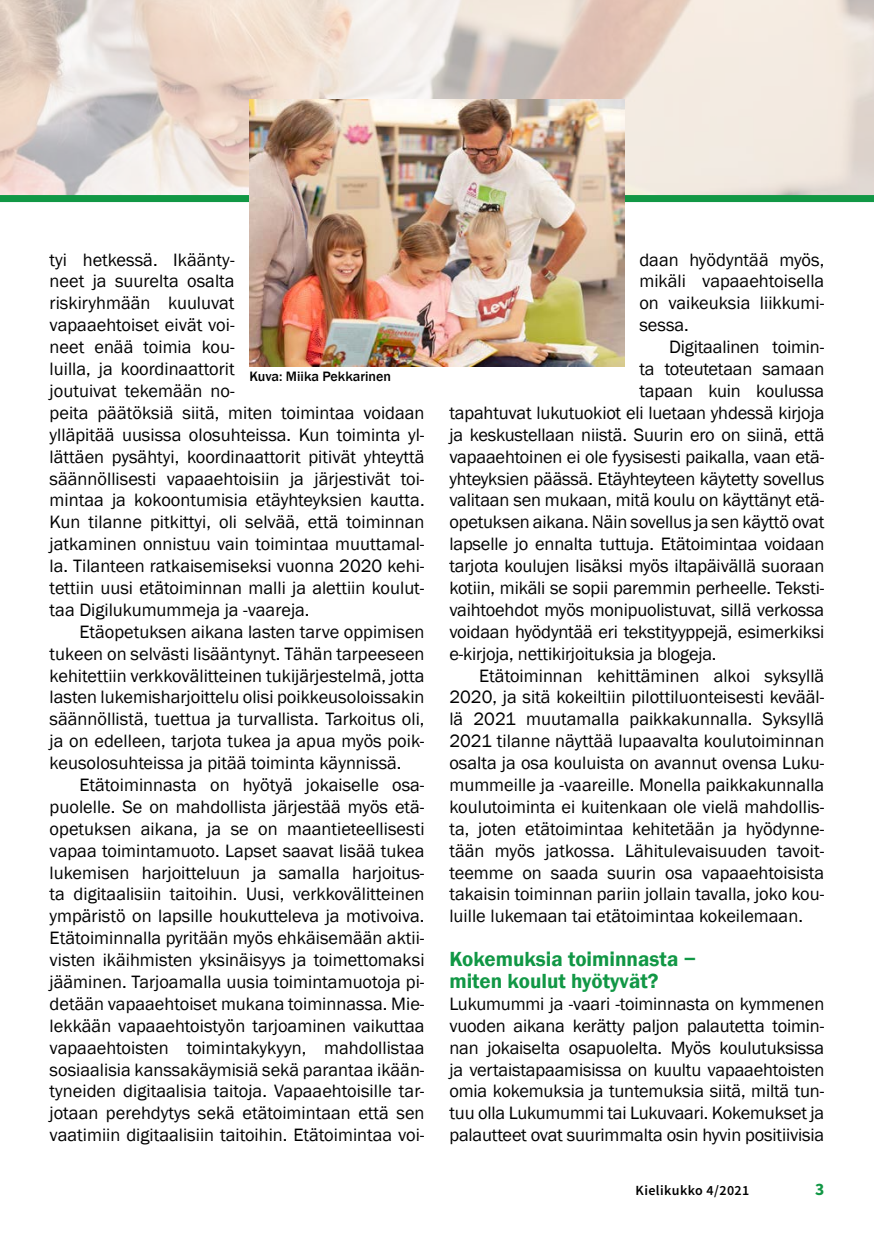
<style>
.page{position:relative;width:874px;height:1241px;background:#fff}
.page>*{position:absolute;margin:0;border:0;box-sizing:border-box;transform-origin:0 0}
.O1{font:600 21px/21.9px "Franklin Gothic";color:#119745}
.Leipis_SUOMI{font:18.38px/21.9px "Franklin Gothic";letter-spacing:-.01em;color:#000;text-align:justify}
.Leipis_Suomi_1_kpl{font:18.38px/21.9px "Franklin Gothic";color:#000}
.t1{font:700 17.5px "Source Sans Pro";color:#119745}
.Kuvatekstit{font:500 14px "Franklin Gothic";color:#000}
.t2{font:600 14px "Source Sans Pro";letter-spacing:.03em;color:#000}
</style>
<div class="page">
<img style="left:0;top:0;width:873px;height:195px">
<div style="left:0;top:195px;width:873px;height:7px;background:#119745"></div>
<img style="left:249px;top:99px;width:375px;height:268px">
<p class="Leipis_Suomi_1_kpl" style="left:50px;top:249px;width:376px">tyi hetkessä. Ikäänty-<br>neet ja suurelta osalta<br>riskiryhmään kuuluvat<br>vapaaehtoiset eivät voi-<br>neet enää toimia kou-<br>luilla, ja koordinaattorit<br>joutuivat tekemään no-<br>peita päätöksiä siitä, miten toimintaa voidaan ylläpitää uusissa olosuhteissa. Kun toiminta yl&shy;lättäen pysähtyi, koordinaattorit pitivät yhteyttä säännöllisesti vapaaehtoisiin ja järjestivät toi&shy;mintaa ja kokoontumisia etäyhteyksien kautta.<br>Kun tilanne pitkittyi, oli selvää, että toiminnan jatkaminen onnistuu vain toimintaa muuttamal&shy;la. Tilanteen ratkaisemiseksi vuonna 2020 kehi&shy;tettiin uusi etätoiminnan malli ja alettiin koulut&shy;taa Digilukumummeja ja -vaareja.</p>
<p class="Leipis_SUOMI" style="left:50px;top:621px;width:376px;text-indent:30px">Etäopetuksen aikana lasten tarve oppimisen tukeen on selvästi lisääntynyt. Tähän tarpeeseen kehitettiin verkkovälitteinen tukijärjestelmä, jotta lasten lukemisharjoittelu olisi poikkeusoloissakin säännöllistä, tuettua ja turvallista. Tarkoitus oli, ja on edelleen, tarjota tukea ja apua myös poik&shy;keusolosuhteissa ja pitää toiminta käynnissä.</p>
<p class="Leipis_SUOMI" style="left:50px;top:774px;width:376px;text-indent:30px">Etätoiminnasta on hyötyä jokaiselle osa&shy;puolelle. Se on mahdollista järjestää myös etä&shy;opetuksen aikana, ja se on maantieteellisesti vapaa toimintamuoto. Lapset saavat lisää tukea lukemisen harjoitteluun ja samalla harjoitus&shy;ta digitaalisiin taitoihin. Uusi, verkkovälitteinen ympäristö on lapsille houkutteleva ja motivoiva.<br>Etätoiminnalla pyritään myös ehkäisemään aktii&shy;visten ikäihmisten yksinäisyys ja toimettomaksi jääminen. Tarjoamalla uusia toimintamuotoja pi&shy;detään vapaaehtoiset mukana toiminnassa. Mie&shy;lekkään vapaaehtoistyön tarjoaminen vaikuttaa vapaaehtoisten toimintakykyyn, mahdollistaa sosiaalisia kanssakäymisiä sekä parantaa ikään&shy;tyneiden digitaalisia taitoja. Vapaaehtoisille tar&shy;jotaan perehdytys sekä etätoimintaan että sen vaatimiin digitaalisiin taitoihin. Etätoimintaa voi-</p>
<p class="Kuvatekstit" style="left:249px;top:367px;width:143px">Kuva: Miika Pekkarinen</p>
<p class="Leipis_SUOMI" style="left:639px;top:249px;width:186px">daan hyödyntää myös, mikäli vapaaehtoisella on vaikeuksia liikkumi&shy;sessa.</p>
<p class="Leipis_SUOMI" style="left:668px;top:336px;width:157px">Digitaalinen toimin-</p>
<p class="Leipis_SUOMI" style="left:639px;top:358px;width:186px">ta toteutetaan samaan</p>
<p class="Leipis_SUOMI" style="left:639px;top:380px;width:186px">tapaan kuin koulussa</p>
<p class="Leipis_SUOMI" style="left:449px;top:402px;width:376px">tapahtuvat lukutuokiot eli luetaan yhdessä kirjoja</p>
<p class="Leipis_SUOMI" style="left:449px;top:424px;width:376px">ja keskustellaan niistä. Suurin ero on siinä, että</p>
<p class="Leipis_SUOMI" style="left:449px;top:446px;width:376px">vapaaehtoinen ei ole fyysisesti paikalla, vaan etä-</p>
<p class="Leipis_SUOMI" style="left:449px;top:468px;width:376px">yhteyksien päässä. Etäyhteyteen käytetty sovellus</p>
<p class="Leipis_SUOMI" style="left:449px;top:489px;width:376px">valitaan sen mukaan, mitä koulu on käyttänyt etä-</p>
<p class="Leipis_SUOMI" style="left:449px;top:511px;width:376px">opetuksen aikana. Näin sovellus ja sen käyttö ovat</p>
<p class="Leipis_SUOMI" style="left:449px;top:533px;width:376px">lapselle jo ennalta tuttuja. Etätoimintaa voidaan</p>
<p class="Leipis_SUOMI" style="left:449px;top:555px;width:376px">tarjota koulujen lisäksi myös iltapäivällä suoraan</p>
<p class="Leipis_SUOMI" style="left:449px;top:577px;width:376px">kotiin, mikäli se sopii paremmin perheelle. Teksti-</p>
<p class="Leipis_SUOMI" style="left:449px;top:599px;width:376px">vaihtoehdot myös monipuolistuvat, sillä verkossa</p>
<p class="Leipis_SUOMI" style="left:449px;top:621px;width:376px">voidaan hyödyntää eri tekstityyppejä, esimerkiksi</p>
<p class="Leipis_SUOMI" style="left:449px;top:643px;width:268px">e-kirjoja, nettikirjoituksia ja blogeja.</p>
<p class="Leipis_SUOMI" style="left:449px;top:664px;width:376px;text-indent:30px">Etätoiminnan kehittäminen alkoi syksyllä 2020, ja sitä kokeiltiin pilottiluonteisesti kevääl&shy;lä 2021 muutamalla paikkakunnalla. Syksyllä 2021 tilanne näyttää lupaavalta koulutoiminnan osalta ja osa kouluista on avannut ovensa Luku&shy;mummeille ja -vaareille. Monella paikkakunnalla koulutoiminta ei kuitenkaan ole vielä mahdollis&shy;ta, joten etätoimintaa kehitetään ja hyödynne&shy;tään myös jatkossa. Lähitulevaisuuden tavoit&shy;teemme on saada suurin osa vapaaehtoisista takaisin toiminnan pariin jollain tavalla, joko kou&shy;luille lukemaan tai etätoimintaa kokeilemaan.</p>
<p class="O1" style="left:449px;top:948px;width:248px">Kokemuksia toiminnasta − miten koulut hyötyvät?</p>
<p class="Leipis_Suomi_1_kpl" style="left:449px;top:993px;width:376px;text-align:justify">Lukumummi ja -vaari -toiminnasta on kymmenen vuoden aikana kerätty paljon palautetta toimin&shy;nan jokaiselta osapuolelta. Myös koulutuksissa ja vertaistapaamisissa on kuultu vapaaehtoisten omia kokemuksia ja tuntemuksia siitä, miltä tun&shy;tuu olla Lukumummi tai Lukuvaari. Kokemukset ja palautteet ovat suurimmalta osin hyvin positiivisia</p>
<p class="t2" style="left:635px;top:1180px;width:115px">Kielikukko 4/2021</p>
<p class="t1" style="left:814px;top:1177px;width:11px">3</p>
</div>
